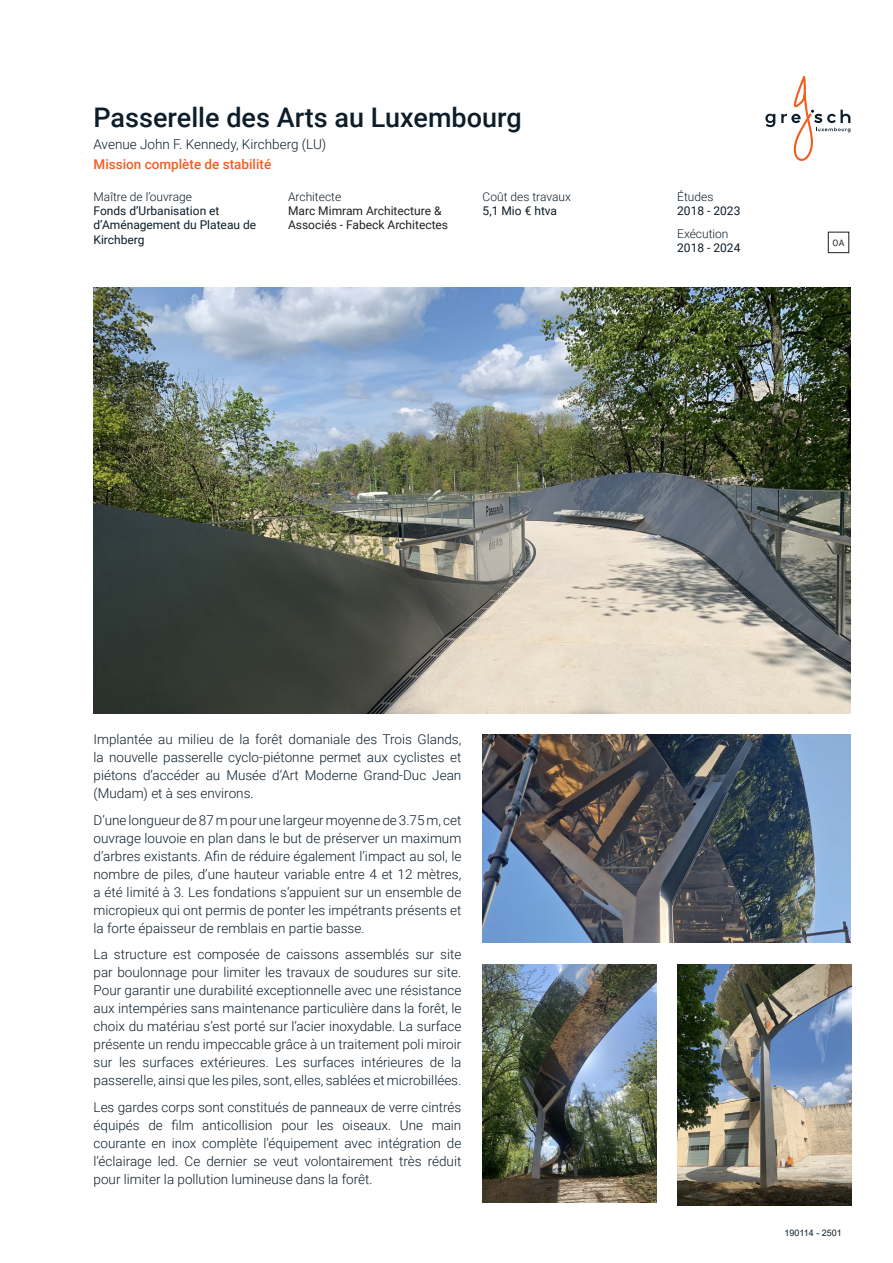
<style>
.page{position:relative;width:893px;height:1263px;background:#fff}
.page>*{position:absolute;margin:0;border:0;box-sizing:border-box;transform-origin:0 0}
.FR1-titre{font:500 27px "Roboto";color:#0d1d29}
.FR-texte{font:300 13.5px/18px "Roboto";color:#0d1d29;text-align:justify}
.FR1-titre-2{font:300 13.5px "Roboto";color:#0d1d29}
.FR3-Mission{font:500 13.5px "Roboto";color:#f25e21}
.FR5-suite_renseignement{font:12px/14.4px "Roboto";color:#0d1d29}
.FR5-suite_renseignement-2{font:12px/14.4px "Roboto";color:#231f20}
.FR4_Rensegnement{font:300 12px "Roboto";color:#0d1d29}
.FR5-suite_renseignement-3{font:300 12px "Roboto";color:#0d1d29}
.FR-Folio{font:9px "Arial";color:#0d1d29}
.Picto{font:9px "Roboto";color:#231f20}
</style>
<div class="page">
<img style="left:483px;top:735px;width:367px;height:207px">
<img style="left:94px;top:287px;width:756px;height:426px">
<img style="left:677px;top:964px;width:174px;height:241px">
<img style="left:483px;top:964px;width:173px;height:238px">
<svg style="left:765px;top:114px;width:10px;height:13px"></svg>
<svg style="left:781px;top:76px;width:69px;height:85px"></svg>
<div style="left:828px;top:232px;width:21px;height:21px;border:1px solid #231f20"></div>
<p class="FR1-titre" style="left:94px;top:98px;width:430px">Passerelle des Arts au Luxembourg</p>
<p class="FR1-titre-2" style="left:94px;top:135px;width:234px">Avenue John F. Kennedy, Kirchberg (LU)</p>
<p class="FR3-Mission" style="left:94px;top:155px;width:179px">Mission complète de stabilité</p>
<p class="FR4_Rensegnement" style="left:94px;top:188px;width:100px">Maître de l’ouvrage</p>
<p class="FR5-suite_renseignement" style="left:94px;top:203px;width:164px">Fonds d’Urbanisation et d’Aménagement du Plateau de<br>Kirchberg</p>
<p class="FR4_Rensegnement" style="left:288px;top:188px;width:55px">Architecte</p>
<p class="FR5-suite_renseignement-2" style="left:288px;top:203px;width:162px">Marc Mimram Architecture &amp;<br>Associés - Fabeck Architectes</p>
<p class="FR4_Rensegnement" style="left:483px;top:188px;width:90px">Coût des travaux</p>
<p class="FR5-suite_renseignement" style="left:483px;top:203px;width:76px">5,1 Mio € htva</p>
<p class="FR4_Rensegnement" style="left:677px;top:188px;width:38px">Études</p>
<p class="FR5-suite_renseignement" style="left:677px;top:203px;width:65px">2018 - 2023</p>
<p class="FR5-suite_renseignement-3" style="left:677px;top:225px;width:53px">Exécution</p>
<p class="FR5-suite_renseignement" style="left:677px;top:240px;width:65px">2018 - 2024</p>
<p class="Picto" style="left:833px;top:236px;width:13px">OA</p>
<p class="FR-texte" style="left:94px;top:730px;width:369px">Implantée au milieu de la forêt domaniale des Trois Glands, la nouvelle passerelle cyclo-piétonne permet aux cyclistes et piétons d’accéder au Musée d’Art Moderne Grand-Duc Jean (Mudam) et à ses environs.</p>
<p class="FR-texte" style="left:94px;top:811px;width:369px">D’une longueur de 87 m pour une largeur moyenne de 3.75 m, cet ouvrage louvoie en plan dans le but de préserver un maximum d’arbres existants. Afin de réduire également l’impact au sol, le nombre de piles, d’une hauteur variable entre 4 et 12 mètres, a été limité à 3. Les fondations s’appuient sur un ensemble de micropieux qui ont permis de ponter les impétrants présents et la forte épaisseur de remblais en partie basse.</p>
<p class="FR-texte" style="left:94px;top:945px;width:369px">La structure est composée de caissons assemblés sur site par boulonnage pour limiter les travaux de soudures sur site.<br>Pour garantir une durabilité exceptionnelle avec une résistance aux intempéries sans maintenance particulière dans la forêt, le choix du matériau s’est porté sur l’acier inoxydable. La surface présente un rendu impeccable grâce à un traitement poli miroir sur les surfaces extérieures. Les surfaces intérieures de la passerelle, ainsi que les piles, sont, elles, sablées et microbillées.</p>
<p class="FR-texte" style="left:94px;top:1098px;width:369px">Les gardes corps sont constitués de panneaux de verre cintrés équipés de film anticollision pour les oiseaux. Une main courante en inox complète l’équipement avec intégration de l’éclairage led. Ce dernier se veut volontairement très réduit pour limiter la pollution lumineuse dans la forêt.</p>
<p class="FR-Folio" style="left:785px;top:1226px;width:59px">190114 - 2501</p>
</div>
